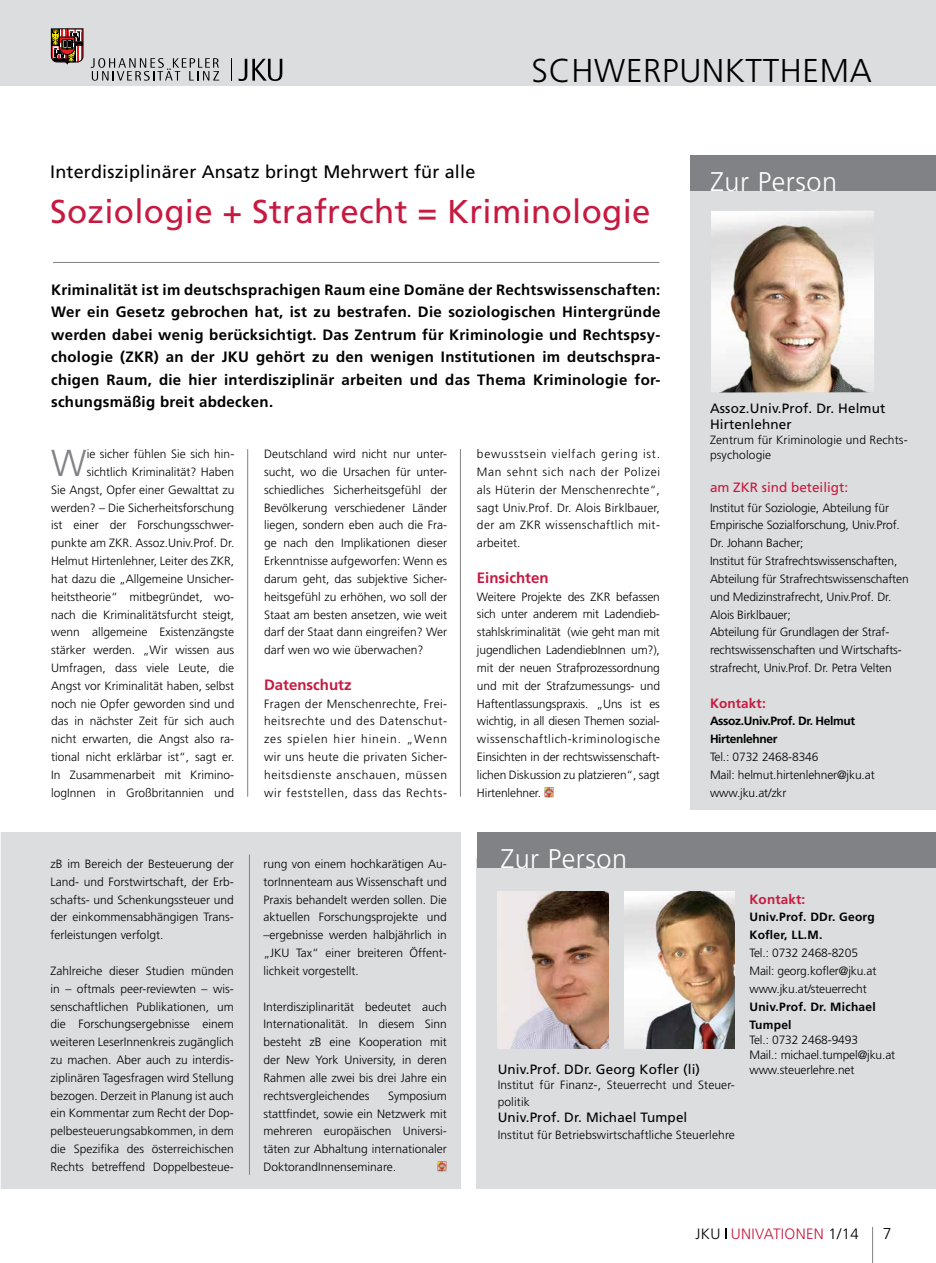
<style>
.page{position:relative;width:936px;height:1263px;background:#fff}
.page>*{position:absolute;margin:0;border:0;box-sizing:border-box;transform-origin:0 0}
.t1{font:300 37.5px "Frutiger LT Std";color:#808285}
.t2{font:33px "Frutiger LT Std";letter-spacing:.01em;color:#c61a41}
.t3{font:300 33px "Frutiger LT Std";letter-spacing:.02em;color:#000}
.t4{font:300 27px "Frutiger LT Std";letter-spacing:.02em;color:#fff}
.t5{font:18px "Frutiger LT Std";letter-spacing:.01em;color:#000}
.t6{font:300 15.75px "Frutiger LT Std";color:#000}
.t7{font:700 15px/22.5px "Frutiger LT Std";letter-spacing:.02em;color:#000;text-align:justify}
.t8{font:700 15px "Frutiger LT Std";color:#c61a41}
.t9{font:300 15px "Frutiger LT Std";letter-spacing:.02em;color:#c61a41}
.t10{font:13.5px/16.5px "Frutiger LT Std";letter-spacing:.01em;color:#000}
.t11{font:13.5px "Frutiger LT Std";color:#c61a41}
.t12{font:700 13.5px "Frutiger LT Std";letter-spacing:.01em;color:#c61a41}
.t13{font:300 12px/17.9px "Frutiger LT Std";color:#000;text-align:justify}
.t14{font:700 12px/17.9px "Frutiger LT Std";letter-spacing:.02em;color:#000}
.t15{font:700 12px/17.9px "Frutiger LT Std";letter-spacing:-.03em;color:#000}
.s1{color:#000}
</style>
<div class="page">
<div style="left:0;top:0;width:935px;height:85px;background:#dcddde"></div>
<svg style="left:51px;top:28px;width:33px;height:36px"></svg>
<svg style="left:231px;top:59px;width:1px;height:22px"></svg>
<svg style="left:238px;top:59px;width:44px;height:22px"></svg>
<svg style="left:91px;top:58px;width:128px;height:23px"></svg>
<hr style="left:872px;top:1227px;width:1px;height:36px;background:#808285">
<div style="left:1px;top:832px;width:459px;height:356px;background:#dcddde"></div>
<svg style="left:437px;top:1161px;width:9px;height:10px"></svg>
<div style="left:477px;top:858px;width:458px;height:331px;background:#dcddde"></div>
<div style="left:477px;top:832px;width:458px;height:36px;background:#808285"></div>
<img style="left:624px;top:891px;width:110px;height:158px">
<svg style="left:544px;top:787px;width:9px;height:10px"></svg>
<hr style="left:247px;top:449px;width:1px;height:348px;background:#808285">
<hr style="left:460px;top:449px;width:1px;height:348px;background:#808285">
<div style="left:690px;top:181px;width:245px;height:629px;background:#dcddde"></div>
<div style="left:690px;top:155px;width:245px;height:36px;background:#808285"></div>
<img style="left:711px;top:211px;width:163px;height:181px">
<hr style="left:53px;top:262px;width:606px;height:1px;background:#808285">
<img style="left:497px;top:891px;width:111px;height:158px">
<hr style="left:249px;top:854px;width:1px;height:321px;background:#808285">
<h2 class="t3" style="left:531px;top:51px;width:341px">SCHWERPUNKTTHEMA</h2>
<h3 class="t5" style="left:50px;top:161px;width:426px">Interdisziplinärer Ansatz bringt Mehrwert für alle</h3>
<h2 class="t2" style="left:50px;top:192px;width:602px">Soziologie + Strafrecht = Kriminologie</h2>
<p class="t7" style="left:51px;top:278px;width:611px">Kriminalität ist im deutschsprachigen Raum eine Domäne der Rechtswissenschaften:<br>Wer ein Gesetz gebrochen hat, ist zu bestrafen. Die soziologischen Hintergründe werden dabei wenig berücksichtigt. Das Zentrum für Kriminologie und Rechtspsy&shy;chologie (ZKR) an der JKU gehört zu den wenigen Institutionen im deutschspra&shy;chigen Raum, die hier interdisziplinär arbeiten und das Thema Kriminologie for&shy;schungsmäßig breit abdecken.</p>
<p class="t13" style="left:51px;top:445px;width:184px;text-align:right">ie sicher fühlen Sie sich hin&shy;sichtlich Kriminalität? Haben<br>Sie Angst, Opfer einer Gewalttat zu werden? – Die Sicherheitsforschung ist einer der Forschungsschwer&shy;punkte am ZKR. Assoz.Univ.Prof. Dr.<br>Helmut Hirtenlehner, Leiter des ZKR, hat dazu die „Allgemeine Unsicher&shy;heitstheorie“ mitbegründet, wo&shy;nach die Kriminalitätsfurcht steigt, wenn allgemeine Existenzängste stärker werden. „Wir wissen aus Umfragen, dass viele Leute, die Angst vor Kriminalität haben, selbst noch nie Opfer geworden sind und das in nächster Zeit für sich auch nicht erwarten, die Angst also ra&shy;tional nicht erklärbar ist“, sagt er.<br>In Zusammenarbeit mit Krimino&shy;logInnen in Großbritannien und</p>
<p class="t13" style="left:264px;top:445px;width:184px">Deutschland wird nicht nur unter&shy;sucht, wo die Ursachen für unter&shy;schiedliches Sicherheitsgefühl der Bevölkerung verschiedener Länder liegen, sondern eben auch die Fra&shy;ge nach den Implikationen dieser Erkenntnisse aufgeworfen: Wenn es darum geht, das subjektive Sicher&shy;heitsgefühl zu erhöhen, wo soll der Staat am besten ansetzen, wie weit darf der Staat dann eingreifen? Wer darf wen wo wie überwachen?</p>
<h1 class="t1" style="left:51px;top:442px;width:37px">W</h1>
<p class="t8" style="left:264px;top:676px;width:89px">Datenschutz</p>
<p class="t13" style="left:264px;top:695px;width:185px">Fragen der Menschenrechte, Frei&shy;heitsrechte und des Datenschut&shy;zes spielen hier hinein. „Wenn wir uns heute die privaten Sicher&shy;heitsdienste anschauen, müssen wir feststellen, dass das Rechts-</p>
<p class="t13" style="left:477px;top:445px;width:185px">bewusstsein vielfach gering ist.<br>Man sehnt sich nach der Polizei als Hüterin der Menschenrechte“, sagt Univ.Prof. Dr. Alois Birklbauer, der am ZKR wissenschaftlich mit&shy;arbeitet.</p>
<p class="t8" style="left:477px;top:569px;width:73px">Einsichten</p>
<p class="t13" style="left:477px;top:588px;width:185px">Weitere Projekte des ZKR befassen sich unter anderem mit Ladendieb&shy;stahlskriminalität (wie geht man mit jugendlichen LadendiebInnen um?), mit der neuen Strafprozessordnung und mit der Strafzumessungs- und Haftentlassungspraxis. „Uns ist es wichtig, in all diesen Themen sozial&shy;wissenschaftlich-kriminologische Einsichten in der rechtswissenschaft&shy;lichen Diskussion zu platzieren“, sagt Hirtenlehner.</p>
<h3 class="t4" style="left:710px;top:166px;width:128px">Zur Person</h3>
<p class="t10" style="left:710px;top:400px;width:177px">Assoz.Univ.Prof. Dr. Helmut<br>Hirtenlehner</p>
<p class="t13" style="left:710px;top:433px;width:199px;line-height:15px">Zentrum für Kriminologie und Rechts&shy;psychologie</p>
<p class="t11" style="left:710px;top:480px;width:140px">am ZKR sind beteiligt:</p>
<p class="t13" style="left:710px;top:499px;width:200px;text-align:left">Institut für Soziologie, Abteilung für Empirische Sozialforschung, Univ.Prof.<br>Dr. Johann Bacher;<br>Institut für Strafrechtswissenschaften, Abteilung für Strafrechtswissenschaften und Medizinstrafrecht, Univ.Prof. Dr.<br>Alois Birklbauer;<br>Abteilung für Grundlagen der Straf&shy;rechtswissenschaften und Wirtschafts&shy;strafrecht, Univ.Prof. Dr. Petra Velten</p>
<p class="t12" style="left:710px;top:695px;width:57px">Kontakt:</p>
<p class="t15" style="left:710px;top:712px;width:147px">Assoz.Univ.Prof. Dr. Helmut<br>Hirtenlehner</p>
<p class="t13" style="left:710px;top:748px;width:166px;text-align:left">Tel.: 0732 2468-8346<br>Mail: helmut.hirtenlehner@jku.at www.jku.at/zkr</p>
<p class="t13" style="left:51px;top:855px;width:185px">zB im Bereich der Besteuerung der Land- und Forstwirtschaft, der Erb&shy;schafts- und Schenkungssteuer und der einkommensabhängigen Trans&shy;ferleistungen verfolgt.</p>
<p class="t13" style="left:51px;top:962px;width:185px">Zahlreiche dieser Studien münden in – oftmals peer-reviewten – wis&shy;senschaftlichen Publikationen, um die Forschungsergebnisse einem weiteren LeserInnenkreis zugänglich zu machen. Aber auch zu interdis&shy;ziplinären Tagesfragen wird Stellung bezogen. Derzeit in Planung ist auch ein Kommentar zum Recht der Dop&shy;pelbesteuerungsabkommen, in dem die Spezifika des österreichischen Rechts betreffend Doppelbesteue-</p>
<p class="t13" style="left:263px;top:855px;width:185px">rung von einem hochkarätigen Au&shy;torInnenteam aus Wissenschaft und Praxis behandelt werden sollen. Die aktuellen Forschungsprojekte und –ergebnisse werden halbjährlich in „JKU Tax“ einer breiteren Öffent&shy;lichkeit vorgestellt.</p>
<p class="t13" style="left:263px;top:998px;width:185px">Interdisziplinarität bedeutet auch Internationalität. In diesem Sinn besteht zB eine Kooperation mit der New York University, in deren Rahmen alle zwei bis drei Jahre ein rechtsvergleichendes</p>
<p class="t13" style="left:263px;top:1087px;width:185px;text-indent:124px">Symposium stattfindet, sowie ein Netzwerk mit mehreren europäischen Universi&shy;täten zur Abhaltung internationaler DoktorandInnenseminare.</p>
<h3 class="t4" style="left:500px;top:843px;width:128px">Zur Person</h3>
<p class="t10" style="left:497px;top:1061px;width:204px">Univ.Prof. DDr. Georg Kofler (li)</p>
<p class="t13" style="left:497px;top:1077px;width:239px;line-height:16.5px">Institut für Finanz-, Steuerrecht und Steuer&shy;politik</p>
<p class="t10" style="left:497px;top:1109px;width:191px">Univ.Prof. Dr. Michael Tumpel</p>
<p class="t13" style="left:497px;top:1126px;width:239px">Institut für Betriebswirtschaftliche Steuerlehre</p>
<p class="t12" style="left:749px;top:891px;width:57px">Kontakt:</p>
<p class="t14" style="left:749px;top:908px;width:127px">Univ.Prof. DDr. Georg<br>Kofler, LL.M.</p>
<p class="t13" style="left:749px;top:944px;width:128px;text-align:left">Tel.: 0732 2468-8205<br>Mail: georg.kofler@jku.at www.jku.at/steuerrecht</p>
<p class="t14" style="left:749px;top:997px;width:128px">Univ.Prof. Dr. Michael<br>Tumpel</p>
<p class="t13" style="left:749px;top:1032px;width:147px;line-height:15px;text-align:left">Tel.: 0732 2468-9493<br>Mail.: michael.tumpel@jku.at www.steuerlehre.net</p>
<p class="t9" style="left:695px;top:1225px;width:165px"><span class="s1">JKU</span> UNIVATIONEN <span class="s1">1/14</span></p>
<h3 class="t6" style="left:882px;top:1225px;width:10px">7</h3>
</div>
